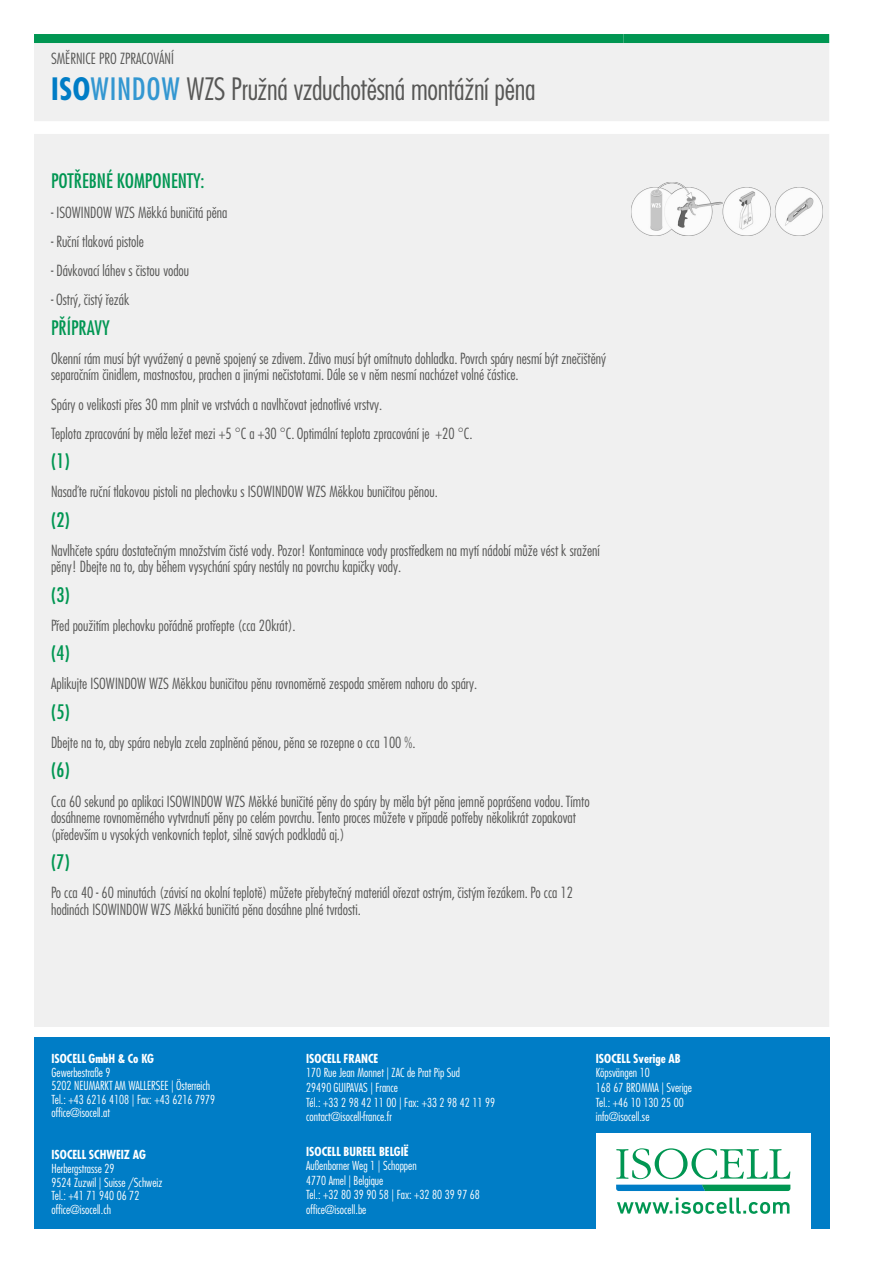
<style>
.page{position:relative;width:893px;height:1263px;background:#fff}
.page>*{position:absolute;margin:0;border:0;box-sizing:border-box;transform-origin:0 0}
.t1{font:300 condensed 30px "Futura LT Pro";letter-spacing:-.01em;color:#575756}
.t2{font:500 condensed 19.5px "Futura LT Pro";color:#009652}
.t3{font:300 condensed 15px/16.5px "Futura LT Pro";color:#575756}
.t4{font:300 condensed 12.15px/14.5px "Futura LT Pro";color:#fff}
.t5{font:700 condensed 12.15px "Futura LT Pro";color:#fff}
.s1{font-weight:700;color:#007dc6}
.s2{font-weight:500;color:#3397d1}
</style>
<div class="page">
<div style="left:34px;top:1038px;width:795px;height:191px;background:#007dc6"></div>
<div style="left:596px;top:1133px;width:215px;height:96px;background:#fff"></div>
<svg style="left:616px;top:1148px;width:174px;height:43px"></svg>
<svg style="left:617px;top:1197px;width:172px;height:17px"></svg>
<div style="left:34px;top:43px;width:795px;height:984px;background:#f0f0f0"></div>
<div style="left:34px;top:34px;width:589px;height:9px;background:#009652"></div>
<div style="left:623px;top:34px;width:206px;height:9px;background:#009652"></div>
<img style="left:631px;top:183px;width:191px;height:53px">
<p class="t3" style="left:51px;top:50px;width:124px">SMĚRNICE PRO ZPRACOVÁNÍ</p>
<h1 class="t1" style="left:51px;top:70px;width:486px"><span class="s1">ISO</span><span class="s2">WINDOW</span> WZS Pružná vzduchotěsná montážní pěna</h1>
<h2 class="t2" style="left:51px;top:168px;width:155px">POTŘEBNÉ KOMPONENTY:</h2>
<p class="t3" style="left:51px;top:204px;width:178px">- ISOWINDOW WZS Měkká buničitá pěna</p>
<p class="t3" style="left:51px;top:233px;width:95px">- Ruční tlaková pistole</p>
<p class="t3" style="left:51px;top:262px;width:140px">- Dávkovací láhev s čistou vodou</p>
<p class="t3" style="left:51px;top:291px;width:80px">- Ostrý, čistý řezák</p>
<h2 class="t2" style="left:51px;top:314px;width:60px">PŘÍPRAVY</h2>
<p class="t3" style="left:51px;top:350px;width:557px">Okenní rám musí být vyvážený a pevně spojený se zdivem. Zdivo musí být omítnuto dohladka. Povrch spáry nesmí být znečištěný separačním činidlem, mastnostou, prachen a jinými nečistotami. Dále se v něm nesmí nacházet volné částice.</p>
<p class="t3" style="left:51px;top:389px;width:423px;line-height:29.2px">Spáry o velikosti přes 30 mm plnit ve vrstvách a navlhčovat jednotlivé vrstvy.<br>Teplota zpracování by měla ležet mezi +5 °C a +30 °C. Optimální teplota zpracování je +20 °C.</p>
<h2 class="t2" style="left:51px;top:447px;width:20px">(1)</h2>
<p class="t3" style="left:51px;top:484px;width:388px">Nasaďte ruční tlakovou pistoli na plechovku s ISOWINDOW WZS Měkkou buničitou pěnou.</p>
<h2 class="t2" style="left:51px;top:506px;width:20px">(2)</h2>
<p class="t3" style="left:51px;top:542px;width:550px">Navlhčete spáru dostatečným množstvím čisté vody. Pozor! Kontaminace vody prostředkem na mytí nádobí může vést k sražení pěny! Dbejte na to, aby během vysychání spáry nestály na povrchu kapičky vody.</p>
<h2 class="t2" style="left:51px;top:581px;width:20px">(3)</h2>
<p class="t3" style="left:51px;top:617px;width:246px">Před použitím plechovku pořádně protřepte (cca 20krát).</p>
<h2 class="t2" style="left:51px;top:640px;width:20px">(4)</h2>
<p class="t3" style="left:51px;top:676px;width:428px">Aplikujte ISOWINDOW WZS Měkkou buničitou pěnu rovnoměrně zespoda směrem nahoru do spáry.</p>
<h2 class="t2" style="left:51px;top:698px;width:20px">(5)</h2>
<p class="t3" style="left:51px;top:734px;width:366px">Dbejte na to, aby spára nebyla zcela zaplněná pěnou, pěna se rozepne o cca 100 %.</p>
<h2 class="t2" style="left:51px;top:757px;width:20px">(6)</h2>
<p class="t3" style="left:51px;top:793px;width:540px">Cca 60 sekund po aplikaci ISOWINDOW WZS Měkké buničité pěny do spáry by měla být pěna jemně poprášena vodou. Tímto dosáhneme rovnoměrného vytvrdnutí pěny po celém povrchu. Tento proces můžete v případě potřeby několikrát zopakovat (především u vysokých venkovních teplot, silně savých podkladů aj.)</p>
<h2 class="t2" style="left:51px;top:848px;width:20px">(7)</h2>
<p class="t3" style="left:51px;top:884px;width:523px">Po cca 40 - 60 minutách (závisí na okolní teplotě) můžete přebytečný materiál ořezat ostrým, čistým řezákem. Po cca 12 hodinách ISOWINDOW WZS Měkká buničitá pěna dosáhne plné tvrdosti.</p>
<p class="t5" style="left:52px;top:1050px;width:104px">ISOCELL GmbH &amp; Co KG</p>
<p class="t4" style="left:52px;top:1065px;width:165px;line-height:13.6px">Gewerbestraße 9<br>5202 NEUMARKT AM WALLERSEE | Österreich<br>Tel.: +43 6216 4108 | Fax: +43 6216 7979 office@isocell.at</p>
<p class="t5" style="left:52px;top:1147px;width:96px">ISOCELL SCHWEIZ AG</p>
<p class="t4" style="left:52px;top:1162px;width:112px;line-height:13.6px">Herbergstrasse 29<br>9524 Zuzwil | Suisse /Schweiz<br>Tel.: +41 71 940 06 72 office@isocell.ch</p>
<p class="t5" style="left:306px;top:1050px;width:74px">ISOCELL FRANCE</p>
<p class="t4" style="left:306px;top:1065px;width:190px">170 Rue Jean Monnet | ZAC de Prat Pip Sud<br>29490 GUIPAVAS | France<br>Tél.: +33 2 98 42 11 00 | Fax: +33 2 98 42 11 99 contact@isocell-france.fr</p>
<p class="t5" style="left:306px;top:1143px;width:104px">ISOCELL BUREEL BELGIË</p>
<p class="t4" style="left:306px;top:1158px;width:175px">Außenborner Weg 1 | Schoppen<br>4770 Amel | Belgique<br>Tel.: +32 80 39 90 58 | Fax: +32 80 39 97 68 office@isocell.be</p>
<p class="t5" style="left:596px;top:1050px;width:86px">ISOCELL Sverige AB</p>
<p class="t4" style="left:596px;top:1065px;width:98px">Köpsvängen 10<br>168 67 BROMMA | Sverige<br>Tel.: +46 10 130 25 00 info@isocell.se</p>
</div>
